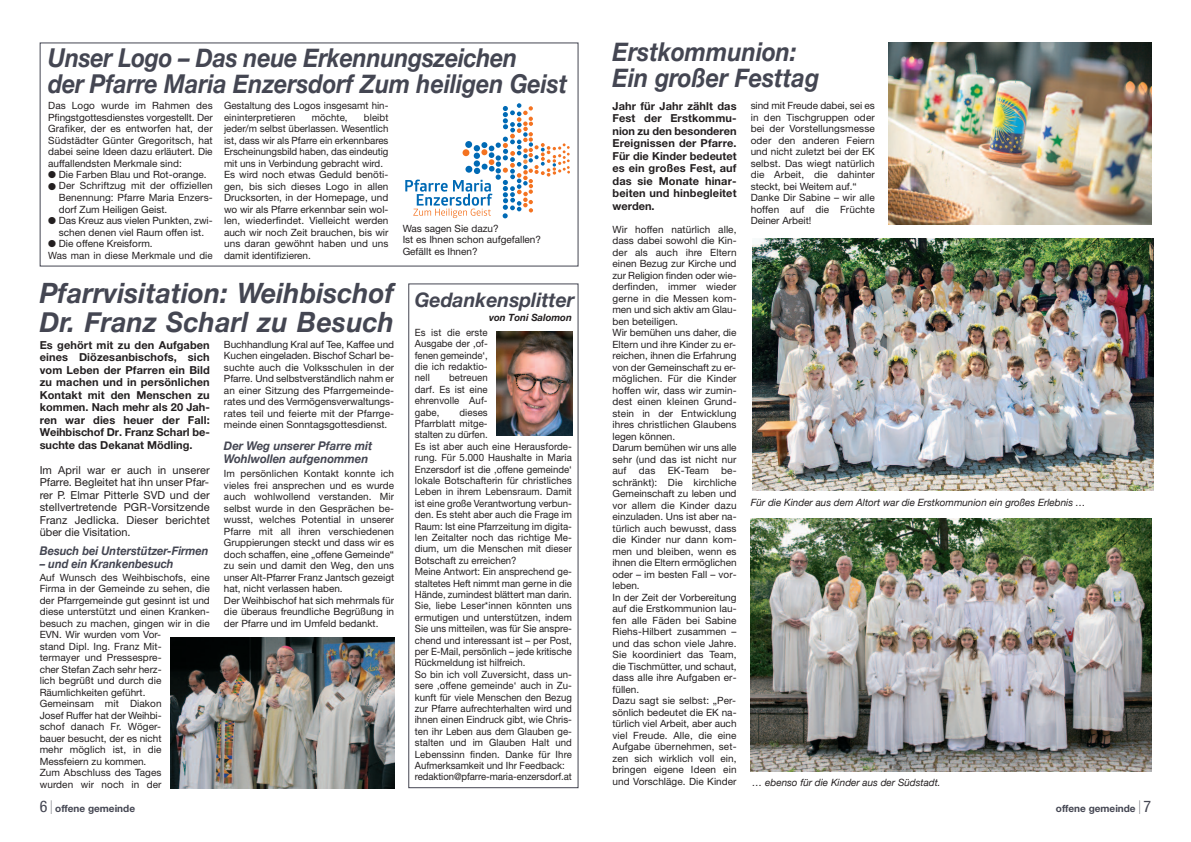
<style>
.page{position:relative;width:1191px;height:842px;background:#fff}
.page>*{position:absolute;margin:0;border:0;box-sizing:border-box;transform-origin:0 0}
.t1{font:italic 700 28px/28px "Helvetica Neue";letter-spacing:.005em;color:#444652;scale:.95 1}
.t2{font:italic 700 26px/26px "Helvetica Neue";color:#444652;scale:.89 1}
.t3{font:italic 700 26px/26px "Helvetica Neue";color:#444652;scale:.9 1}
.t4{font:italic 700 20px "Helvetica Neue";color:#444652}
.t5{font:italic 700 12px "Helvetica Neue";color:#444652;scale:.92 1}
.t6{font:italic 700 12px/13px "Helvetica Neue";color:#444652;scale:.95 1}
.t7{font:700 11px/12.5px "Helvetica Neue";color:#231f20;text-align:justify}
.t8{font:11px/12.5px "Helvetica Neue";letter-spacing:.01em;color:#231f20;text-align:justify}
.t9{font:10px/11.5px "Helvetica Neue";color:#231f20}
.t10{font:10px/11.4px "Helvetica Neue";color:#231f20;text-align:justify;scale:.96 1}
.t11{font:italic 10px "Helvetica Neue";color:#231f20}
.t12{font:700 10px "Helvetica Neue";color:#444652}
.t13{font:italic 700 10px "Helvetica Neue";color:#231f20}
.s1{font-weight:400;font-stretch:condensed;font-size:16px}
.s2{font-family:"Times";font-weight:400;font-size:20px}
</style>
<div class="page">
<div style="left:408px;top:283px;width:170px;height:505px;border:1px solid #444652"></div>
<img style="left:496px;top:331px;width:77px;height:105px">
<svg style="left:405px;top:103px;width:165px;height:115px"></svg>
<img style="left:170px;top:638px;width:224px;height:150px">
<img style="left:750px;top:519px;width:401px;height:252px">
<img style="left:752px;top:238px;width:401px;height:252px">
<img style="left:889px;top:43px;width:262px;height:182px">
<h2 class="t2" style="left:48px;top:44px;width:585px">Unser Logo – Das neue Erkennungszeichen<br>der Pfarre Maria Enzersdorf Zum heiligen Geist</h2>
<p class="t9" style="left:224px;top:101px;width:166px">Gestaltung des Logos insgesamt hin&shy;eininterpretieren</p>
<p class="t9" style="left:48px;top:101px;width:166px;text-align:justify">Das Logo wurde im Rahmen des Pfingstgottesdienstes vorgestellt. Der Grafiker, der es entworfen hat, der Südstädter Günter Gregoritsch, hat dabei seine Ideen dazu erläutert. Die auffallendsten Merkmale sind:</p>
<p class="t9" style="left:48px;top:169px;width:160px">● Die Farben Blau und Rot-orange.</p>
<p class="t9" style="left:59px;top:181px;width:155px;text-align:justify;text-indent:-11px">● Der Schriftzug mit der offiziellen Benennung: Pfarre Maria Enzers&shy;dorf Zum Heiligen Geist.</p>
<p class="t9" style="left:48px;top:215px;width:166px;line-height:12px;text-align:center">● Das Kreuz aus vielen Punkten, zwi&shy;schen denen viel Raum offen ist.</p>
<p class="t9" style="left:48px;top:238px;width:166px;line-height:12px">● Die offene Kreisform.<br>Was man in diese Merkmale und die</p>
<h1 class="t1" style="left:40px;top:279px;width:374px">Pfarrvisitation: Weihbischof<br>Dr. Franz Scharl zu Besuch</h1>
<p class="t9" style="left:224px;top:112px;width:166px;text-indent:140px">bleibt jeder/m selbst überlassen. Wesentlich ist, dass wir als Pfarre ein erkennbares Erscheinungsbild haben, das eindeutig mit uns in Verbindung gebracht wird.<br>Es wird noch etwas Geduld benöti&shy;gen, bis sich dieses Logo in allen Drucksorten, in der Homepage, und wo wir als Pfarre erkennbar sein wol&shy;len, wiederfindet. Vielleicht werden auch wir noch Zeit brauchen, bis wir uns daran gewöhnt haben und uns damit identifizieren.</p>
<p class="t9" style="left:312px;top:112px;width:37px">möchte,</p>
<p class="t9" style="left:403px;top:223px;width:140px">Was sagen Sie dazu?<br>Ist es Ihnen schon aufgefallen?<br>Gefällt es Ihnen?</p>
<h3 class="t4" style="left:415px;top:287px;width:161px">Gedankensplitter</h3>
<p class="t13" style="left:489px;top:314px;width:84px">von Toni Salomon</p>
<p class="t10" style="left:415px;top:327px;width:78px">Es ist die erste Ausgabe der ‚of&shy;fenen gemeinde‘, die ich redaktio&shy;nell</p>
<p class="t9" style="left:224px;top:339px;width:172px;text-align:justify">Buchhandlung Kral auf Tee, Kaffee und Kuchen eingeladen. Bischof Scharl be&shy;suchte auch die Volksschulen in der Pfarre. Und selbstverständlich nahm er an einer Sitzung des Pfarrgemeinde&shy;rates und des Vermögensverwaltungs&shy;rates teil und feierte mit der Pfarrge&shy;meinde einen Sonntagsgottesdienst.</p>
<p class="t6" style="left:224px;top:439px;width:157px">Der Weg unserer Pfarre mit<br>Wohlwollen aufgenommen</p>
<p class="t9" style="left:224px;top:469px;width:172px">Im persönlichen Kontakt konnte ich vieles frei ansprechen und es wurde auch wohlwollend verstanden. Mir selbst wurde in den Gesprächen be&shy;wusst, welches Potential in unserer Pfarre mit all ihren verschiedenen Gruppierungen steckt und dass wir es doch schaffen, eine „offene Gemeinde“ zu sein und damit den Weg, den uns unser Alt-Pfarrer Franz Jantsch gezeigt hat, nicht verlassen haben.<br>Der Weihbischof hat sich mehrmals für die überaus freundliche Begrüßung in der Pfarre und im Umfeld bedankt.</p>
<p class="t7" style="left:40px;top:339px;width:172px">Es gehört mit zu den Aufgaben eines Diözesanbischofs, sich vom Leben der Pfarren ein Bild zu machen und in persönlichen Kontakt mit den Menschen zu kommen. Nach mehr als 20 Jah&shy;ren war dies heuer der Fall:<br>Weihbischof Dr. Franz Scharl be&shy;suchte das Dekanat Mödling.</p>
<p class="t8" style="left:40px;top:464px;width:172px">Im April war er auch in unserer Pfarre. Begleitet hat ihn unser Pfar&shy;rer P. Elmar Pitterle SVD und der stellvertretende PGR-Vorsitzende Franz Jedlicka. Dieser berichtet über die Visitation.</p>
<p class="t5" style="left:40px;top:543px;width:185px">Besuch bei Unterstützer-Firmen</p>
<p class="t5" style="left:40px;top:556px;width:147px">– und ein Krankenbesuch</p>
<p class="t9" style="left:40px;top:572px;width:172px">Auf Wunsch des Weihbischofs, eine<br>Firma in der Gemeinde zu sehen, die der Pfarrgemeinde gut gesinnt ist und diese unterstützt und einen Kranken&shy;besuch zu machen, gingen wir in die<br>EVN. Wir wurden vom Vor-<br>stand Dipl. Ing. Franz Mit-<br>termayer und Pressespre-<br>cher Stefan Zach sehr herz-<br>lich begrüßt und durch die<br>Räumlichkeiten geführt.<br>Gemeinsam mit Diakon<br>Josef Ruffer hat der Weihbi-<br>schof danach Fr. Wöger-<br>bauer besucht, der es nicht<br>mehr möglich ist, in die<br>Messfeiern zu kommen.<br>Zum Abschluss des Tages<br>wurden wir noch in der</p>
<p class="t10" style="left:415px;top:373px;width:77px;text-indent:34px">betreuen darf. Es ist eine ehrenvolle Auf&shy;gabe,</p>
<p class="t10" style="left:415px;top:407px;width:165px;text-align:left;text-indent:45px">dieses<br>Pfarrblatt mitge-<br>stalten zu dürfen.<br>Es ist aber auch eine Herausforde&shy;rung. Für 5.000 Haushalte in Maria Enzersdorf ist die ‚offene gemeinde‘ lokale Botschafterin für christliches Leben in ihrem Lebensraum. Damit ist eine große Verantwortung verbun&shy;den. Es steht aber auch die Frage im Raum: Ist eine Pfarrzeitung im digita&shy;len Zeitalter noch das richtige Me&shy;dium, um die Menschen mit dieser Botschaft zu erreichen?<br>Meine Antwort: Ein ansprechend ge&shy;staltetes Heft nimmt man gerne in die Hände, zumindest blättert man darin.<br>Sie, liebe Leser*innen könnten uns ermutigen und unterstützen, indem Sie uns mitteilen, was für Sie anspre&shy;chend und interessant ist – per Post, per E-Mail, persönlich – jede kritische Rückmeldung ist hilfreich.<br>So bin ich voll Zuversicht, dass un&shy;sere ‚offene gemeinde‘ auch in Zu&shy;kunft für viele Menschen den Bezug zur Pfarre aufrechterhalten wird und ihnen einen Eindruck gibt, wie Chris&shy;ten ihr Leben aus dem Glauben ge&shy;stalten und im Glauben Halt und Lebenssinn finden. Danke für Ihre Aufmerksamkeit und Ihr Feedback: redaktion@pfarre-maria-enzersdorf.at</p>
<h2 class="t3" style="left:612px;top:38px;width:231px">Erstkommunion:<br>Ein großer Festtag</h2>
<p class="t7" style="left:612px;top:101px;width:126px">Jahr für Jahr zählt das Fest der Erstkommu&shy;nion zu den besonderen Ereignissen der Pfarre.<br>Für die Kinder bedeutet es ein großes Fest, auf das sie Monate hinar&shy;beiten und hinbegleitet werden.</p>
<p class="t9" style="left:612px;top:225px;width:126px">Wir hoffen natürlich alle, dass dabei sowohl die Kin&shy;der als auch ihre Eltern einen Bezug zur Kirche und zur Religion finden oder wie&shy;derfinden, immer wieder gerne in die Messen kom&shy;men und sich aktiv am Glau&shy;ben beteiligen.<br>Wir bemühen uns daher, die<br>Eltern und ihre Kinder zu er&shy;reichen, ihnen die Erfahrung von der Gemeinschaft zu er&shy;möglichen. Für die Kinder hoffen wir, dass wir zumin&shy;dest einen kleinen Grund&shy;stein in der Entwicklung ihres christlichen Glaubens legen können.<br>Darum bemühen wir uns alle sehr (und das ist nicht nur auf das EK-Team be&shy;schränkt): Die kirchliche<br>Gemeinschaft zu leben und vor allem die Kinder dazu einzuladen. Uns ist aber na&shy;türlich auch bewusst, dass die Kinder nur dann kom&shy;men und bleiben, wenn es ihnen die Eltern ermöglichen oder – im besten Fall – vor&shy;leben.<br>In der Zeit der Vorbereitung auf die Erstkommunion lau&shy;fen alle Fäden bei Sabine<br>Riehs-Hilbert zusammen – und das schon viele Jahre.<br>Sie koordiniert das Team, die Tischmütter, und schaut, dass alle ihre Aufgaben er&shy;füllen.<br>Dazu sagt sie selbst: „Per&shy;sönlich bedeutet die EK na&shy;türlich viel Arbeit, aber auch viel Freude. Alle, die eine<br>Aufgabe übernehmen, set&shy;zen sich wirklich voll ein, bringen eigene Ideen ein und Vorschläge. Die Kinder</p>
<p class="t9" style="left:750px;top:101px;width:126px">sind mit Freude dabei, sei es in den Tischgruppen oder bei der Vorstellungsmesse oder den anderen Feiern und nicht zuletzt bei der EK selbst. Das wiegt natürlich die Arbeit, die dahinter steckt, bei Weitem auf.“<br>Danke Dir Sabine – wir alle hoffen auf die Früchte<br>Deiner Arbeit!</p>
<p class="t11" style="left:750px;top:496px;width:336px">Für die Kinder aus dem Altort war die Erstkommunion ein großes Erlebnis …</p>
<p class="t11" style="left:752px;top:777px;width:189px">… ebenso für die Kinder aus der Südstadt.</p>
<p class="t12" style="left:40px;top:805px;width:97px"><span class="s1">6</span> <span class="s2">|</span> offene gemeinde</p>
<p class="t12" style="left:1056px;top:805px;width:97px">offene gemeinde <span class="s2">|</span> <span class="s1">7</span></p>
</div>
